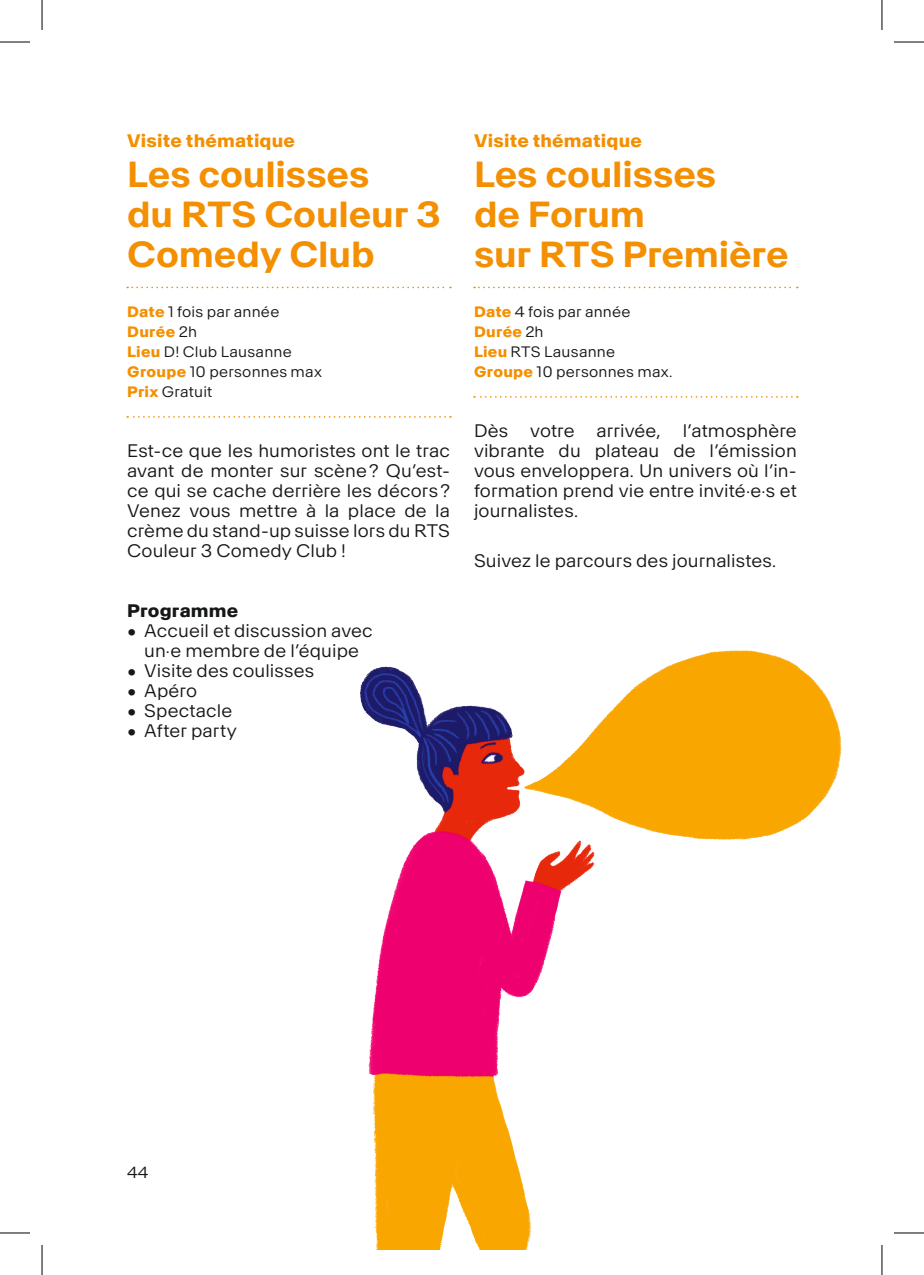
<style>
.page{position:relative;width:924px;height:1275px;background:#fff}
.page>*{position:absolute;margin:0;border:0;box-sizing:border-box;transform-origin:0 0}
.TITRE_ATELIER{font:600 36px/40px "RTS Neue";letter-spacing:-.005em;color:#f38f00}
.COURANT{font:300 18px/20px "RTS Neue";letter-spacing:.01em;color:#161717;text-align:justify}
.Sous-Titres{font:700 18px "RTS Neue";letter-spacing:.01em;color:#f38f00}
.Sous-Titres-2{font:300 18px "RTS Neue";letter-spacing:.01em;color:#161717}
.Sous-Titres-3{font:700 18px "RTS Neue";letter-spacing:.01em;color:#161717}
.t1{font:300 16px "RTS Neue";color:#161717}
.INFOS_PRATIQUES_Public{font:300 15px "RTS Neue";letter-spacing:.015em;color:#161717}
.INFOS_PRATIQUES_Public-2{font:700 15px "RTS Neue";letter-spacing:.02em;color:#f38f00}
.s1{font-weight:700;color:#f38f00}
.s2{font-weight:300;color:#161717}
</style>
<div class="page">
<img style="left:360px;top:650px;width:523px;height:600px">
<svg style="left:127px;top:416px;width:324px;height:2px"></svg>
<svg style="left:127px;top:287px;width:324px;height:1px"></svg>
<svg style="left:474px;top:396px;width:323px;height:2px"></svg>
<svg style="left:474px;top:287px;width:323px;height:1px"></svg>
<hr style="left:880px;top:1245px;width:2px;height:30px;background:#fff">
<hr style="left:0;top:42px;width:30px;height:1px;background:#000">
<hr style="left:893px;top:42px;width:30px;height:1px;background:#000">
<hr style="left:0;top:1232px;width:30px;height:1px;background:#000">
<hr style="left:893px;top:1232px;width:30px;height:1px;background:#000">
<hr style="left:42px;top:0;width:1px;height:30px;background:#000">
<hr style="left:42px;top:1245px;width:1px;height:30px;background:#000">
<hr style="left:881px;top:0;width:1px;height:30px;background:#000">
<hr style="left:881px;top:1245px;width:1px;height:30px;background:#000">
<p class="Sous-Titres" style="left:127px;top:130px;width:169px">Visite thématique</p>
<p class="TITRE_ATELIER" style="left:127px;top:154px;width:315px">Les coulisses<br>du RTS Couleur 3<br>Comedy Club</p>
<p class="INFOS_PRATIQUES_Public" style="left:127px;top:303px;width:154px"><span class="s1">Date</span> 1 fois par année</p>
<p class="INFOS_PRATIQUES_Public-2" style="left:127px;top:323px;width:71px">Durée <span class="s2">2h</span></p>
<p class="INFOS_PRATIQUES_Public" style="left:127px;top:343px;width:166px"><span class="s1">Lieu</span> D! Club Lausanne</p>
<p class="INFOS_PRATIQUES_Public" style="left:127px;top:363px;width:196px"><span class="s1">Groupe</span> 10 personnes max</p>
<p class="INFOS_PRATIQUES_Public" style="left:127px;top:383px;width:87px"><span class="s1">Prix</span> Gratuit</p>
<p class="COURANT" style="left:127px;top:441px;width:324px">Est-ce que les humoristes ont le trac avant de monter sur scène? Qu’est&shy;ce qui se cache derrière les décors?<br>Venez vous mettre à la place de la crème du stand-up suisse lors du RTS Couleur 3 Comedy Club !</p>
<p class="Sous-Titres-3" style="left:127px;top:600px;width:113px">Programme</p>
<p class="COURANT" style="left:127px;top:621px;width:247px;text-align:center">• Accueil et discussion avec un·e membre de l’équipe</p>
<p class="COURANT" style="left:127px;top:661px;width:188px">• Visite des coulisses</p>
<p class="COURANT" style="left:127px;top:681px;width:71px">• Apéro</p>
<p class="COURANT" style="left:127px;top:701px;width:107px">• Spectacle</p>
<p class="COURANT" style="left:127px;top:721px;width:111px">• After party</p>
<p class="Sous-Titres" style="left:474px;top:130px;width:169px">Visite thématique</p>
<p class="TITRE_ATELIER" style="left:474px;top:154px;width:316px">Les coulisses<br>de Forum<br>sur RTS Première</p>
<p class="INFOS_PRATIQUES_Public" style="left:474px;top:303px;width:158px"><span class="s1">Date</span> 4 fois par année</p>
<p class="INFOS_PRATIQUES_Public-2" style="left:474px;top:323px;width:71px">Durée <span class="s2">2h</span></p>
<p class="INFOS_PRATIQUES_Public" style="left:474px;top:343px;width:142px"><span class="s1">Lieu</span> RTS Lausanne</p>
<p class="INFOS_PRATIQUES_Public" style="left:474px;top:363px;width:200px"><span class="s1">Groupe</span> 10 personnes max.</p>
<p class="COURANT" style="left:474px;top:421px;width:324px">Dès votre arrivée, l’atmosphère vibrante du plateau de l’émission vous enveloppera. Un univers où l’in&shy;formation prend vie entre invité·e·s et journalistes.</p>
<p class="Sous-Titres-2" style="left:474px;top:550px;width:304px">Suivez le parcours des journalistes.</p>
<p class="t1" style="left:127px;top:1163px;width:23px">44</p>
</div>
